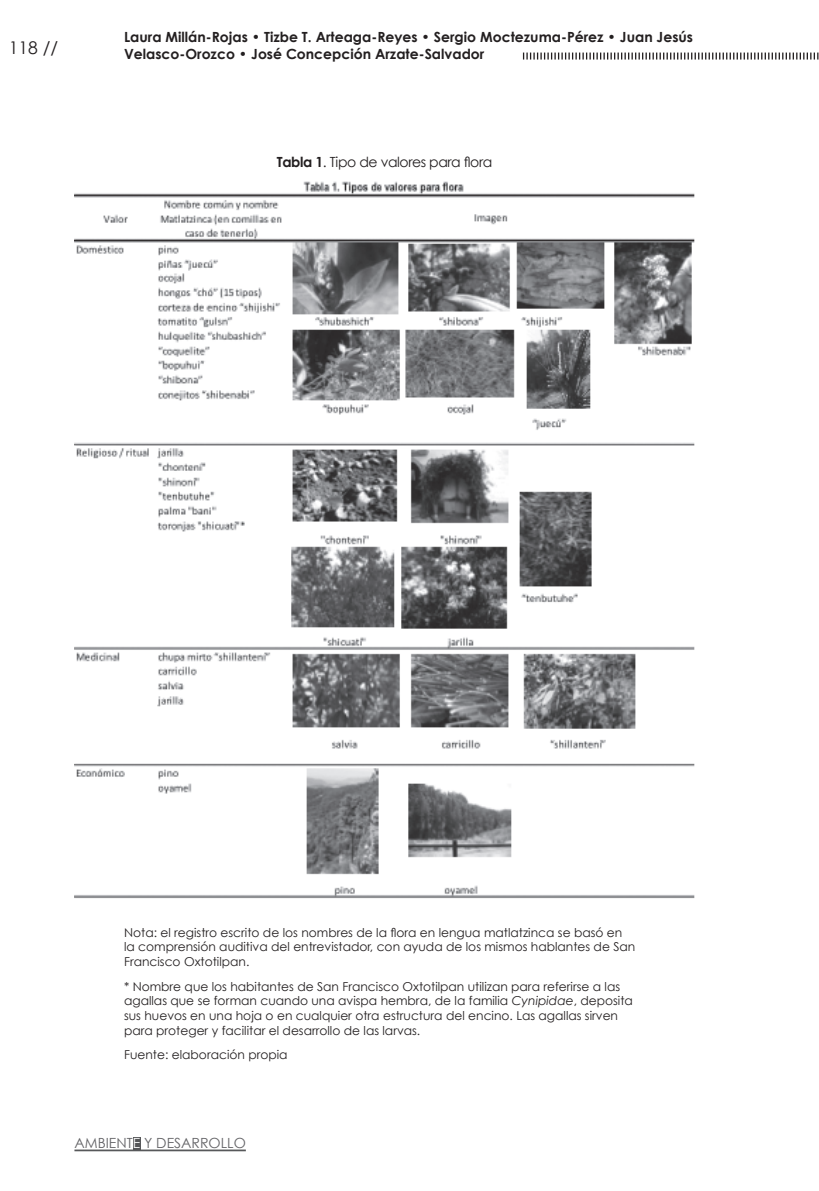
<style>
.page{position:relative;width:819px;height:1191px;background:#fff}
.page>*{position:absolute;margin:0;border:0;box-sizing:border-box;transform-origin:0 0}
.t1{font:17.5px "Century Gothic";color:#231f20}
.t2{font:700 14px/16.8px "Century Gothic";color:#231f20}
.t3{font:14px "Century Gothic";letter-spacing:-.03em;color:#231f20}
.t4{font:14px "Century Gothic";color:#636366}
.t5{font:12.25px/14.7px "Century Gothic";color:#231f20}
.s1{font-weight:700}
.s2{font-style:italic}
.s3{color:#fff}
</style>
<div class="page">
<div style="left:133px;top:1137px;width:7px;height:13px;background:#57585a"></div>
<hr style="left:74px;top:1149px;width:172px;height:2px;background:#57585a">
<svg style="left:523px;top:53px;width:295px;height:7px"></svg>
<img style="left:74px;top:181px;width:621px;height:718px">
<h1 class="t1" style="left:9px;top:37px;width:51px">118 //</h1>
<p class="t2" style="left:124px;top:29px;width:570px">Laura Millán-Rojas • Tizbe T. Arteaga-Reyes • Sergio Moctezuma-Pérez • Juan Jesús<br>Velasco-Orozco • José Concepción Arzate-Salvador</p>
<p class="t3" style="left:277px;top:153px;width:217px"><span class="s1">Tabla 1</span>. Tipo de valores para flora</p>
<p class="t5" style="left:124px;top:924px;width:512px">Nota: el registro escrito de los nombres de la flora en lengua matlatzinca se basó en la comprensión auditiva del entrevistador, con ayuda de los mismos hablantes de San<br>Francisco Oxtotilpan.</p>
<p class="t5" style="left:124px;top:978px;width:510px">* Nombre que los habitantes de San Francisco Oxtotilpan utilizan para referirse a las agallas que se forman cuando una avispa hembra, de la familia <span class="s2">Cynipidae</span>, deposita sus huevos en una hoja o en cualquier otra estructura del encino. Las agallas sirven para proteger y facilitar el desarrollo de las larvas.</p>
<p class="t5" style="left:124px;top:1047px;width:165px">Fuente: elaboración propia</p>
<p class="t4" style="left:74px;top:1134px;width:173px">AMBIENT<span class="s3">E</span> Y DESARROLLO</p>
</div>
